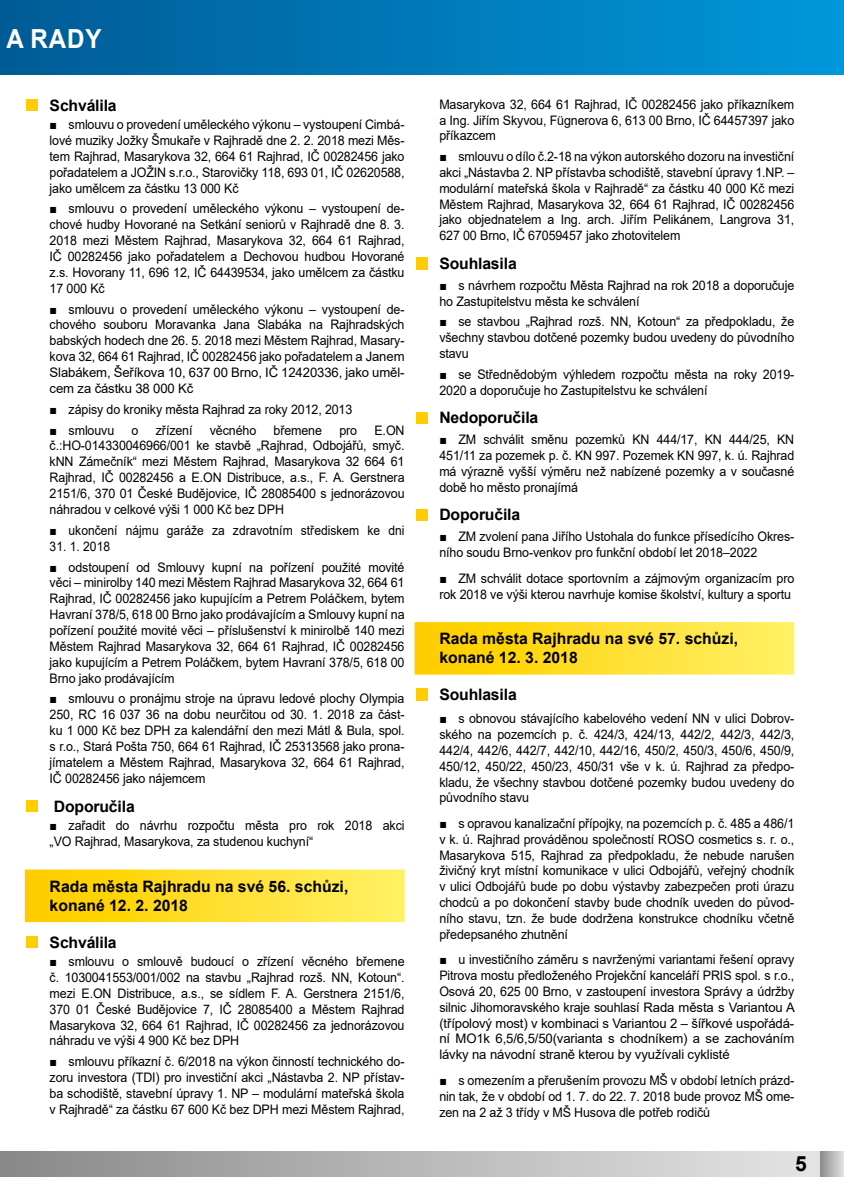
<style>
.page{position:relative;width:844px;height:1191px;background:#fff}
.page>*{position:absolute;margin:0;border:0;box-sizing:border-box;transform-origin:0 0}
.t1{font:700 26.25px "Arial";color:#fff;scale:.92 1}
.t2{font:700 21px "Arial";color:#000}
.t3{font:700 15.75px/19.1px "Arial";color:#000}
.t4{font:13.12px/15.9px "Arial";letter-spacing:-.01em;color:#000;text-align:justify;scale:.95 1}
.t5{font:13.12px "Arial";letter-spacing:-.01em;color:#000;scale:.92 1}
.s1{font-weight:400;font-size:24.5px;color:#fff}
</style>
<div class="page">
<div style="left:819px;top:1151px;width:24px;height:25px;background:linear-gradient(to right,#888,#dadada)"></div>
<div style="left:0;top:1151px;width:819px;height:25px;background:linear-gradient(to right,#898988,#e5e5e5)"></div>
<svg style="left:0;top:1151px;width:1px;height:25px"></svg>
<div style="left:0;top:0;width:843px;height:74px;background:linear-gradient(to right,#005b96,#0098db)"></div>
<div style="left:25px;top:869px;width:379px;height:53px;background:linear-gradient(to right,#fc0,#fff167)"></div>
<div style="left:414px;top:622px;width:380px;height:52px;background:linear-gradient(to right,#fc0,#fff167)"></div>
<h1 class="t1" style="left:6px;top:20px;width:105px">A RADY</h1>
<p class="t3" style="left:25px;top:96px;width:93px"><span class="s1">■</span> Schválila</p>
<p class="t4" style="left:50px;top:116px;width:375px">■ smlouvu o provedení uměleckého výkonu – vystoupení Cimbá&shy;lové muziky Jožky Šmukaře v Rajhradě dne 2. 2. 2018 mezi Měs&shy;tem Rajhrad, Masarykova 32, 664 61 Rajhrad, IČ 00282456 jako pořadatelem a JOŽIN s.r.o., Starovičky 118, 693 01, IČ 02620588, jako umělcem za částku 13 000 Kč</p>
<p class="t4" style="left:50px;top:201px;width:375px">■ smlouvu o provedení uměleckého výkonu – vystoupení de&shy;chové hudby Hovorané na Setkání seniorů v Rajhradě dne 8. 3.<br>2018 mezi Městem Rajhrad, Masarykova 32, 664 61 Rajhrad, IČ 00282456 jako pořadatelem a Dechovou hudbou Hovorané z.s. Hovorany 11, 696 12, IČ 64439534, jako umělcem za částku 17 000 Kč</p>
<p class="t4" style="left:50px;top:301px;width:375px">■ smlouvu o provedení uměleckého výkonu – vystoupení de&shy;chového souboru Moravanka Jana Slabáka na Rajhradských babských hodech dne 26. 5. 2018 mezi Městem Rajhrad, Masary&shy;kova 32, 664 61 Rajhrad, IČ 00282456 jako pořadatelem a Janem Slabákem, Šeříkova 10, 637 00 Brno, IČ 12420336, jako uměl&shy;cem za částku 38 000 Kč</p>
<p class="t4" style="left:50px;top:401px;width:320px">■ zápisy do kroniky města Rajhrad za roky 2012, 2013</p>
<p class="t4" style="left:50px;top:422px;width:70px">■ smlouvu</p>
<p class="t4" style="left:132px;top:422px;width:9px">o</p>
<p class="t4" style="left:156px;top:422px;width:40px">zřízení</p>
<p class="t4" style="left:210px;top:422px;width:50px">věcného</p>
<p class="t4" style="left:273px;top:422px;width:53px">břemene</p>
<p class="t4" style="left:339px;top:422px;width:20px">pro</p>
<p class="t4" style="left:50px;top:422px;width:375px;text-indent:325px">E.ON č.:HO-014330046966/001 ke stavbě „Rajhrad, Odbojářů, smyč. kNN Zámečník“ mezi Městem Rajhrad, Masarykova 32 664 61<br>Rajhrad, IČ 00282456 a E.ON Distribuce, a.s., F. A. Gerstnera 2151/6, 370 01 České Budějovice, IČ 28085400 s jednorázovou náhradou v celkové výši 1 000 Kč bez DPH</p>
<p class="t5" style="left:50px;top:521px;width:387px">■ ukončení nájmu garáže za zdravotním střediskem ke dni</p>
<p class="t5" style="left:50px;top:537px;width:67px">31. 1. 2018</p>
<p class="t4" style="left:50px;top:559px;width:375px">■ odstoupení od Smlouvy kupní na pořízení použité movité věci – minirolby 140 mezi Městem Rajhrad Masarykova 32, 664 61<br>Rajhrad, IČ 00282456 jako kupujícím a Petrem Poláčkem, bytem Havraní 378/5, 618 00 Brno jako prodávajícím a Smlouvy kupní na pořízení použité movité věci – příslušenství k minirolbě 140 mezi Městem Rajhrad Masarykova 32, 664 61 Rajhrad, IČ 00282456 jako kupujícím a Petrem Poláčkem, bytem Havraní 378/5, 618 00<br>Brno jako prodávajícím</p>
<p class="t4" style="left:50px;top:691px;width:375px">■ smlouvu o pronájmu stroje na úpravu ledové plochy Olympia 250, RC 16 037 36 na dobu neurčitou od 30. 1. 2018 za část&shy;ku 1 000 Kč bez DPH za kalendářní den mezi Mátl &amp; Bula, spol. s r.o., Stará Pošta 750, 664 61 Rajhrad, IČ 25313568 jako prona&shy;jímatelem a Městem Rajhrad, Masarykova 32, 664 61 Rajhrad, IČ 00282456 jako nájemcem</p>
<p class="t3" style="left:25px;top:797px;width:111px"><span class="s1">■</span> Doporučila</p>
<p class="t4" style="left:50px;top:817px;width:375px">■ zařadit do návrhu rozpočtu města pro rok 2018 akci „VO Rajhrad, Masarykova, za studenou kuchyní“</p>
<p class="t3" style="left:50px;top:876px;width:300px">Rada města Rajhradu na své 56. schůzi, konané 12. 2. 2018</p>
<p class="t3" style="left:25px;top:932px;width:93px"><span class="s1">■</span> Schválila</p>
<p class="t4" style="left:50px;top:953px;width:375px">■ smlouvu o smlouvě budoucí o zřízení věcného břemene č. 1030041553/001/002 na stavbu „Rajhrad rozš. NN, Kotoun“. mezi E.ON Distribuce, a.s., se sídlem F. A. Gerstnera 2151/6, 370 01 České Budějovice 7, IČ 28085400 a Městem Rajhrad Masarykova 32, 664 61 Rajhrad, IČ 00282456 za jednorázovou náhradu ve výši 4 900 Kč bez DPH</p>
<p class="t4" style="left:50px;top:1053px;width:375px">■ smlouvu příkazní č. 6/2018 na výkon činností technického do&shy;zoru investora (TDI) pro investiční akci „Nástavba 2. NP přístav&shy;ba schodiště, stavební úpravy 1. NP – modulární mateřská škola v Rajhradě“ za částku 67 600 Kč bez DPH mezi Městem Rajhrad,</p>
<p class="t4" style="left:439px;top:96px;width:375px">Masarykova 32, 664 61 Rajhrad, IČ 00282456 jako příkazníkem a Ing. Jiřím Skyvou, Fügnerova 6, 613 00 Brno, IČ 64457397 jako příkazcem</p>
<p class="t4" style="left:439px;top:149px;width:375px">■ smlouvu o dílo č.2-18 na výkon autorského dozoru na investiční akci „Nástavba 2. NP přístavba schodiště, stavební úpravy 1.NP. – modulární mateřská škola v Rajhradě“ za částku 40 000 Kč mezi Městem Rajhrad, Masarykova 32, 664 61 Rajhrad, IČ 00282456 jako objednatelem a Ing. arch. Jiřím Pelikánem, Langrova 31, 627 00 Brno, IČ 67059457 jako zhotovitelem</p>
<p class="t3" style="left:414px;top:254px;width:104px"><span class="s1">■</span> Souhlasila</p>
<p class="t4" style="left:439px;top:277px;width:375px">■ s návrhem rozpočtu Města Rajhrad na rok 2018 a doporučuje ho Zastupitelstvu města ke schválení</p>
<p class="t4" style="left:439px;top:314px;width:375px">■ se stavbou „Rajhrad rozš. NN, Kotoun“ za předpokladu, že všechny stavbou dotčené pozemky budou uvedeny do původního stavu</p>
<p class="t4" style="left:439px;top:366px;width:375px">■ se Střednědobým výhledem rozpočtu města na roky 2019-<br>2020 a doporučuje ho Zastupitelstvu ke schválení</p>
<p class="t3" style="left:414px;top:408px;width:125px"><span class="s1">■</span> Nedoporučila</p>
<p class="t4" style="left:439px;top:431px;width:375px">■ ZM schválit směnu pozemků KN 444/17, KN 444/25, KN 451/11 za pozemek p. č. KN 997. Pozemek KN 997, k. ú. Rajhrad má výrazně vyšší výměru než nabízené pozemky a v současné době ho město pronajímá</p>
<p class="t3" style="left:414px;top:505px;width:107px"><span class="s1">■</span> Doporučila</p>
<p class="t4" style="left:439px;top:528px;width:375px">■ ZM zvolení pana Jiřího Ustohala do funkce přísedícího Okres&shy;ního soudu Brno-venkov pro funkční období let 2018–2022</p>
<p class="t4" style="left:439px;top:570px;width:375px">■ ZM schválit dotace sportovním a zájmovým organizacím pro rok 2018 ve výši kterou navrhuje komise školství, kultury a sportu</p>
<p class="t3" style="left:439px;top:629px;width:300px">Rada města Rajhradu na své 57. schůzi, konané 12. 3. 2018</p>
<p class="t3" style="left:414px;top:685px;width:104px"><span class="s1">■</span> Souhlasila</p>
<p class="t4" style="left:439px;top:711px;width:375px">■ s obnovou stávajícího kabelového vedení NN v ulici Dobrov&shy;ského na pozemcích p. č. 424/3, 424/13, 442/2, 442/3, 442/3, 442/4, 442/6, 442/7, 442/10, 442/16, 450/2, 450/3, 450/6, 450/9, 450/12, 450/22, 450/23, 450/31 vše v k. ú. Rajhrad za předpo&shy;kladu, že všechny stavbou dotčené pozemky budou uvedeny do původního stavu</p>
<p class="t4" style="left:439px;top:815px;width:375px">■ s opravou kanalizační přípojky, na pozemcích p. č. 485 a 486/1 v k. ú. Rajhrad prováděnou společností ROSO cosmetics s. r. o., Masarykova 515, Rajhrad za předpokladu, že nebude narušen živičný kryt místní komunikace v ulici Odbojářů, veřejný chodník v ulici Odbojářů bude po dobu výstavby zabezpečen proti úrazu chodců a po dokončení stavby bude chodník uveden do původ&shy;ního stavu, tzn. že bude dodržena konstrukce chodníku včetně předepsaného zhutnění</p>
<p class="t4" style="left:439px;top:951px;width:376px">■ u investičního záměru s navrženými variantami řešení opravy Pitrova mostu předloženého Projekční kanceláří PRIS spol. s r.o., Osová 20, 625 00 Brno, v zastoupení investora Správy a údržby silnic Jihomoravského kraje souhlasí Rada města s Variantou A (třípolový most) v kombinaci s Variantou 2 – šířkové uspořádá&shy;ní MO1k 6,5/6,5/50(varianta s chodníkem) a se zachováním lávky na návodní straně kterou by využívali cyklisté</p>
<p class="t4" style="left:439px;top:1072px;width:375px">■ s omezením a přerušením provozu MŠ v období letních prázd&shy;nin tak, že v období od 1. 7. do 22. 7. 2018 bude provoz MŠ ome&shy;zen na 2 až 3 třídy v MŠ Husova dle potřeb rodičů</p>
<h2 class="t2" style="left:795px;top:1148px;width:13px">5</h2>
</div>
